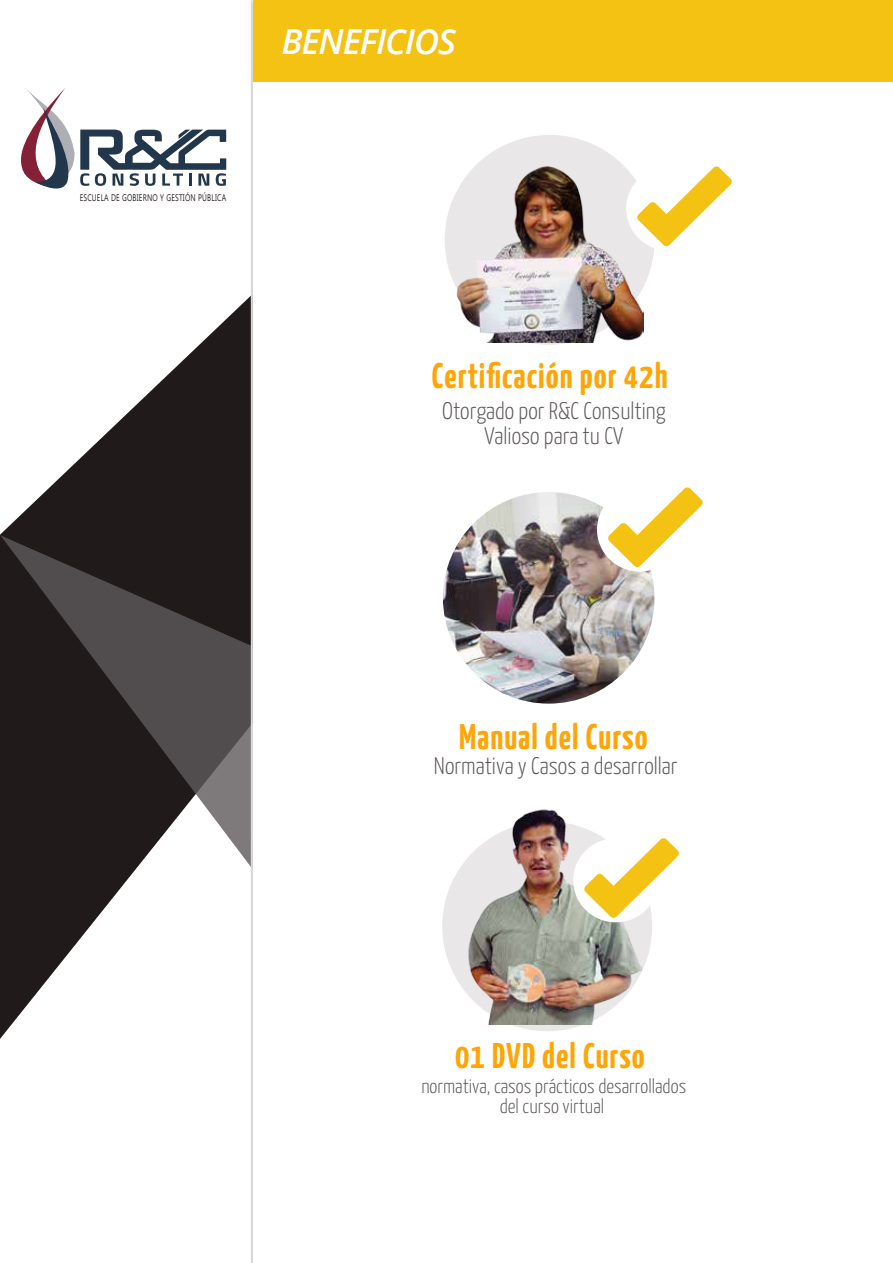
<style>
.page{position:relative;width:893px;height:1263px;background:#fff}
.page>*{position:absolute;margin:0;border:0;box-sizing:border-box;transform-origin:0 0}
.t1{font:700 35.7px "Yanone Kaffeesatz";letter-spacing:.03em;color:#ffa506}
.t2{font:italic 600 34.5px "Open Sans";letter-spacing:-.03em;color:#fff}
.t3{font:300 24px/25.2px "Yanone Kaffeesatz";color:#5a5456;text-align:center}
.t4{font:300 20.1px/19.4px "Yanone Kaffeesatz";color:#5a5456;text-align:center}
.t5{font:9.6px "Ebrima";letter-spacing:.03em;color:#2a2423;scale:.74 1}
</style>
<div class="page">
<div style="left:253px;top:1px;width:640px;height:81px;background:#f4c213"></div>
<hr style="left:251px;top:2px;width:2px;height:1261px;background:#d9d7d8">
<svg style="left:0;top:295px;width:251px;height:744px"></svg>
<svg style="left:0;top:535px;width:251px;height:333px;background:#3e3839"></svg>
<hr style="left:251px;top:0;width:1px;height:1263px;background:#d9d7d8">
<svg style="left:21px;top:88px;width:205px;height:101px"></svg>
<div style="left:444px;top:134px;width:211px;height:212px;background:#e9e7e7;border-radius:50%"></div>
<img style="left:456px;top:166px;width:187px;height:177px">
<div style="left:626px;top:167px;width:85px;height:84px;background:#fff;border-radius:50%"></div>
<svg style="left:637px;top:166px;width:95px;height:80px"></svg>
<img style="left:443px;top:492px;width:211px;height:212px;border-radius:106px">
<div style="left:597px;top:487px;width:85px;height:84px;background:#fff;border-radius:50%"></div>
<svg style="left:608px;top:487px;width:95px;height:80px"></svg>
<div style="left:441px;top:820px;width:212px;height:212px;background:#e9e7e7;border-radius:50%"></div>
<img style="left:463px;top:809px;width:179px;height:215px">
<div style="left:573px;top:838px;width:85px;height:84px;background:#fff;border-radius:50%"></div>
<svg style="left:584px;top:838px;width:95px;height:80px"></svg>
<p class="t5" style="left:80px;top:190px;width:200px">ESCUELA DE GOBIERNO Y GESTIÓN PÚBLICA</p>
<h2 class="t2" style="left:281px;top:18px;width:176px">BENEFICIOS</h2>
<h1 class="t1" style="left:432px;top:354px;width:237px">Certificación por 42h</h1>
<p class="t3" style="left:442px;top:398px;width:225px">Otorgado por R&amp;C Consulting<br>Valioso para tu CV</p>
<h1 class="t1" style="left:459px;top:714px;width:190px">Manual del Curso</h1>
<p class="t3" style="left:434px;top:753px;width:245px">Normativa y Casos a desarrollar</p>
<h1 class="t1" style="left:455px;top:1033px;width:191px">01 DVD del Curso</h1>
<p class="t4" style="left:421px;top:1076px;width:266px">normativa, casos prácticos desarrollados del curso virtual</p>
</div>
